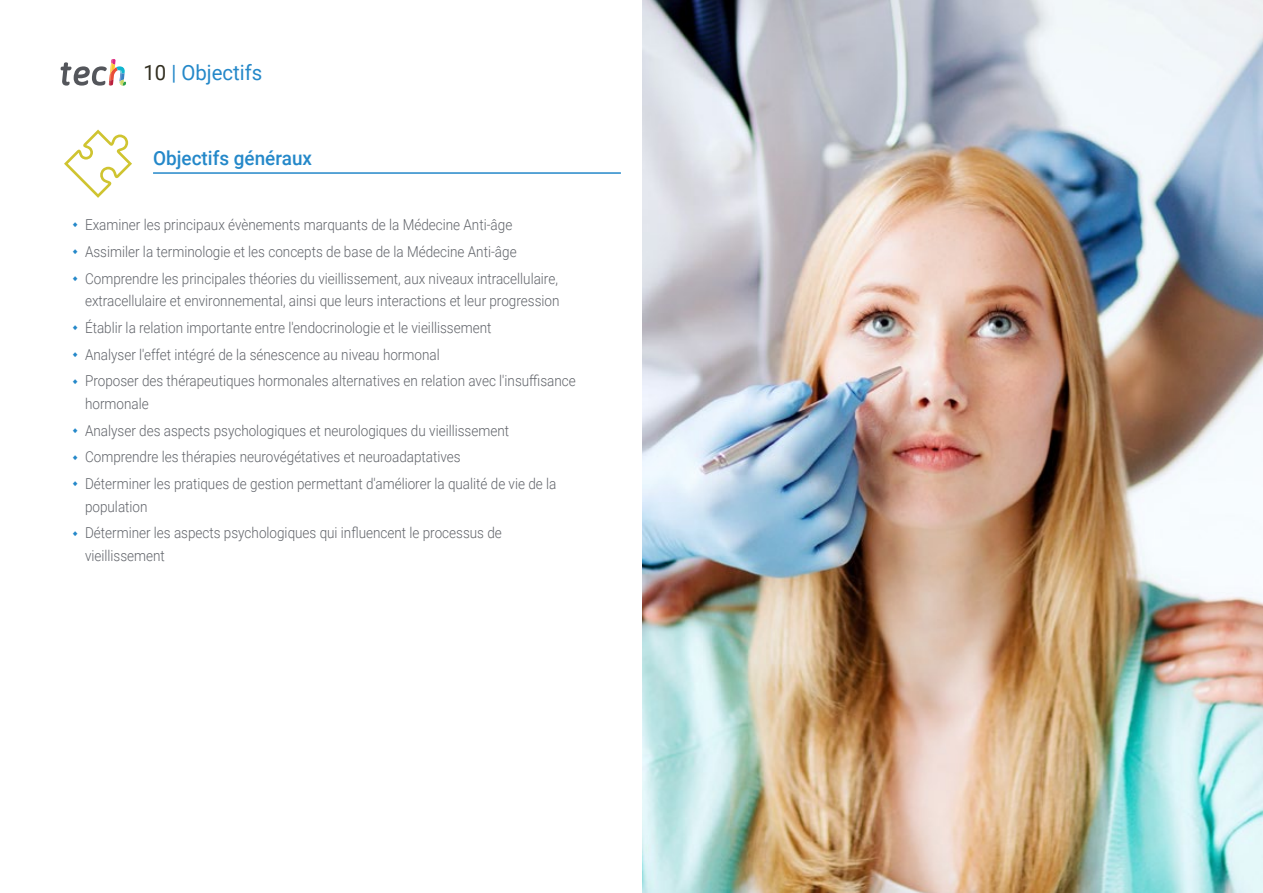
<style>
.page{position:relative;width:1263px;height:893px;background:#fff}
.page>*{position:absolute;margin:0;border:0;box-sizing:border-box;transform-origin:0 0}
.t1{font:21px "Roboto";color:#2488c9}
.t2{font:500 19.5px "Roboto";color:#2488c9}
.t3{font:300 15px/26.7px "Roboto";color:#61646a;scale:.9 1}
.s1{color:#312e20}
</style>
<div class="page">
<hr style="left:153px;top:173px;width:468px;height:1px;background:#2488c9">
<svg style="left:64px;top:130px;width:68px;height:68px"></svg>
<img style="left:642px;top:0;width:621px;height:893px">
<svg style="left:61px;top:59px;width:65px;height:27px"></svg>
<h1 class="t1" style="left:144px;top:57px;width:120px"><span class="s1">10</span> | Objectifs</h1>
<h2 class="t2" style="left:153px;top:144px;width:160px">Objectifs généraux</h2>
<p class="t3" style="left:85px;top:211px;width:527px">Examiner les principaux évènements marquants de la Médecine Anti-âge<br>Assimiler la terminologie et les concepts de base de la Médecine Anti-âge<br>Comprendre les principales théories du vieillissement, aux niveaux intracellulaire,</p>
<p class="t3" style="left:85px;top:287px;width:547px">extracellulaire et environnemental, ainsi que leurs interactions et leur progression Établir la relation importante entre l'endocrinologie et le vieillissement<br>Analyser l'effet intégré de la sénescence au niveau hormonal<br>Proposer des thérapeutiques hormonales alternatives en relation avec l'insuffisance</p>
<p class="t3" style="left:85px;top:390px;width:525px">hormonale<br>Analyser des aspects psychologiques et neurologiques du vieillissement Comprendre les thérapies neurovégétatives et neuroadaptatives<br>Déterminer les pratiques de gestion permettant d'améliorer la qualité de vie de la</p>
<p class="t3" style="left:85px;top:492px;width:465px">population<br>Déterminer les aspects psychologiques qui influencent le processus de</p>
<p class="t3" style="left:85px;top:542px;width:90px">vieillissement</p>
</div>
